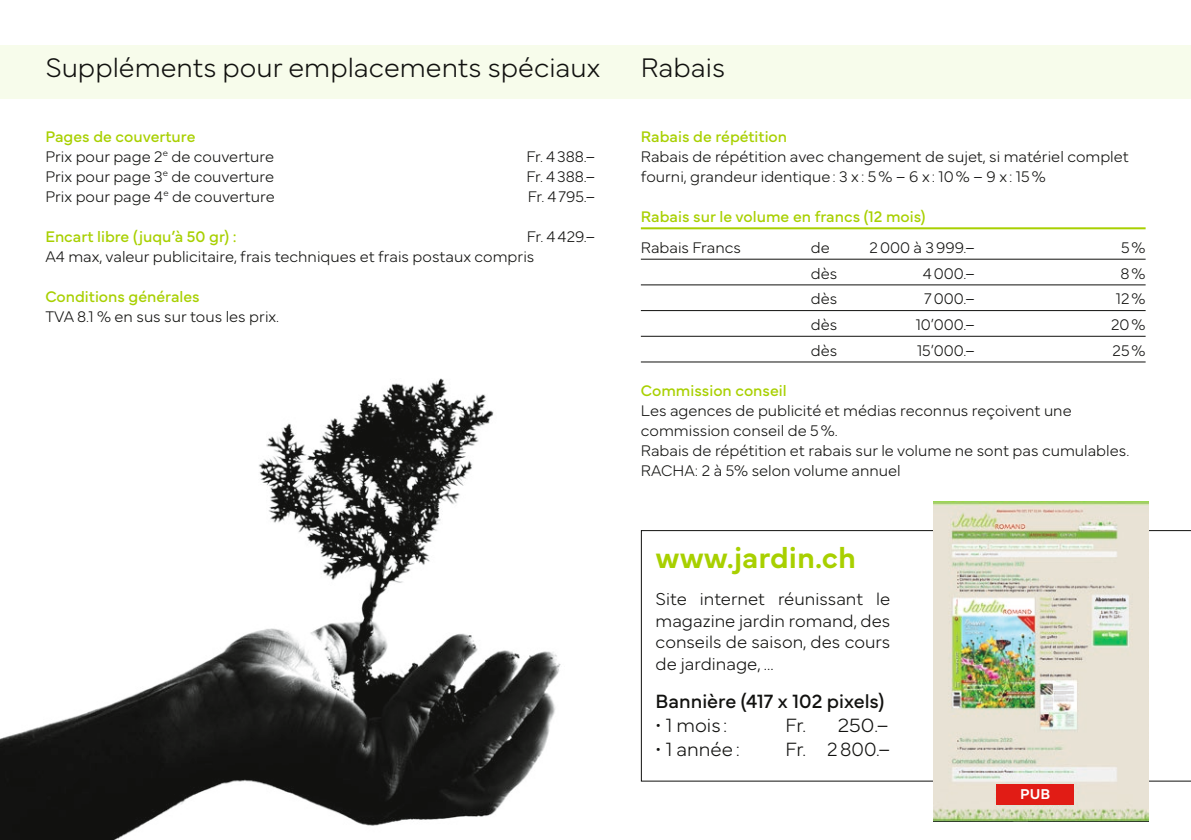
<style>
.page{position:relative;width:1191px;height:840px;background:#fff}
.page>*{position:absolute;margin:0;border:0;box-sizing:border-box;transform-origin:0 0}
.t1{font:600 30.6px "Mundial";color:#a8d000}
.t2{font:100 28px "Mundial";color:#11110f}
.t3{font:100 20px "Mundial";color:#11110f}
.t4{font:20px "Mundial";color:#11110f}
.t5{font:100 18px/21.6px "Mundial";color:#11110f;text-align:justify}
.t6{font:100 16px/20px "Mundial";color:#11110f}
.t7{font:16px "Mundial";color:#a8d000}
.t8{font:600 14.8px "Mundial";color:#fff}
.s1{font-weight:400;color:#a8d000}
</style>
<div class="page">
<img style="left:0;top:378px;width:561px;height:461px">
<hr style="left:641px;top:227px;width:504px;height:2px;background:#a8d000">
<hr style="left:641px;top:258px;width:504px;height:1px;background:#11110f">
<hr style="left:641px;top:284px;width:504px;height:1px;background:#11110f">
<hr style="left:641px;top:310px;width:504px;height:1px;background:#11110f">
<hr style="left:641px;top:335px;width:504px;height:1px;background:#11110f">
<hr style="left:641px;top:361px;width:504px;height:1px;background:#11110f">
<div style="left:0;top:45px;width:1191px;height:54px;background:#f7fceb"></div>
<svg style="left:641px;top:530px;width:550px;height:251px"></svg>
<img style="left:933px;top:501px;width:215px;height:319px">
<div style="left:996px;top:783px;width:77px;height:20px;background:#e11c15"></div>
<h2 class="t2" style="left:45px;top:45px;width:556px">Suppléments pour emplacements spéciaux</h2>
<h2 class="t2" style="left:641px;top:45px;width:86px">Rabais</h2>
<p class="t6" style="left:45px;top:124px;width:230px"><span class="s1">Pages de couverture<br></span>Prix pour page 2<sup>e</sup> de couverture</p>
<p class="t6" style="left:526px;top:144px;width:70px">Fr. 4388.–</p>
<p class="t6" style="left:45px;top:164px;width:230px">Prix pour page 3<sup>e</sup> de couverture</p>
<p class="t6" style="left:526px;top:164px;width:70px">Fr. 4388.–</p>
<p class="t6" style="left:45px;top:184px;width:231px">Prix pour page 4<sup>e</sup> de couverture</p>
<p class="t6" style="left:528px;top:184px;width:69px">Fr. 4795.–</p>
<p class="t7" style="left:45px;top:223px;width:193px">Encart libre (juqu’à 50 gr) :</p>
<p class="t6" style="left:45px;top:224px;width:551px;text-indent:481px">Fr. 4 429.–<br>A4 max, valeur publicitaire, frais techniques et frais postaux compris</p>
<p class="t7" style="left:45px;top:283px;width:156px">Conditions générales</p>
<p class="t6" style="left:45px;top:304px;width:235px">TVA 8.1 % en sus sur tous les prix.</p>
<p class="t7" style="left:641px;top:123px;width:148px">Rabais de répétition</p>
<p class="t6" style="left:641px;top:144px;width:489px">Rabais de répétition avec changement de sujet, si matériel complet fourni, grandeur identique: 3 x : 5% – 6 x : 10% – 9 x : 15%</p>
<p class="t7" style="left:641px;top:203px;width:286px">Rabais sur le volume en francs (12 mois)</p>
<p class="t6" style="left:641px;top:236px;width:102px">Rabais Francs</p>
<p class="t6" style="left:811px;top:236px;width:20px">de</p>
<p class="t6" style="left:869px;top:236px;width:107px">2000 à 3999.–</p>
<p class="t6" style="left:1121px;top:236px;width:26px">5%</p>
<p class="t6" style="left:811px;top:261px;width:28px">dès</p>
<p class="t6" style="left:922px;top:261px;width:54px">4000.–</p>
<p class="t6" style="left:1120px;top:261px;width:27px">8%</p>
<p class="t6" style="left:811px;top:287px;width:28px">dès</p>
<p class="t6" style="left:924px;top:287px;width:52px">7000.–</p>
<p class="t6" style="left:1116px;top:287px;width:31px">12%</p>
<p class="t6" style="left:811px;top:313px;width:28px">dès</p>
<p class="t6" style="left:915px;top:313px;width:61px">10’000.–</p>
<p class="t6" style="left:1111px;top:313px;width:36px">20%</p>
<p class="t6" style="left:811px;top:338px;width:28px">dès</p>
<p class="t6" style="left:917px;top:338px;width:59px">15’000.–</p>
<p class="t6" style="left:1112px;top:338px;width:35px">25%</p>
<p class="t7" style="left:641px;top:377px;width:147px">Commission conseil</p>
<p class="t6" style="left:641px;top:398px;width:490px">Les agences de publicité et médias reconnus reçoivent une commission conseil de 5%.<br>Rabais de répétition et rabais sur le volume ne sont pas cumulables.<br>RACHA: 2 à 5% selon volume annuel</p>
<h1 class="t1" style="left:655px;top:533px;width:202px">www.jardin.ch</h1>
<p class="t5" style="left:655px;top:586px;width:236px">Site internet réunissant le magazine jardin romand, des conseils de saison, des cours de jardinage, ...</p>
<p class="t4" style="left:655px;top:685px;width:230px">Bannière (417 x 102 pixels)</p>
<p class="t3" style="left:655px;top:709px;width:73px">• 1 mois :</p>
<p class="t3" style="left:785px;top:709px;width:105px">Fr. 250.–</p>
<p class="t3" style="left:655px;top:733px;width:86px">• 1 année:</p>
<p class="t3" style="left:785px;top:733px;width:106px">Fr. 2800.–</p>
<p class="t8" style="left:1020px;top:782px;width:31px">PUB</p>
</div>
